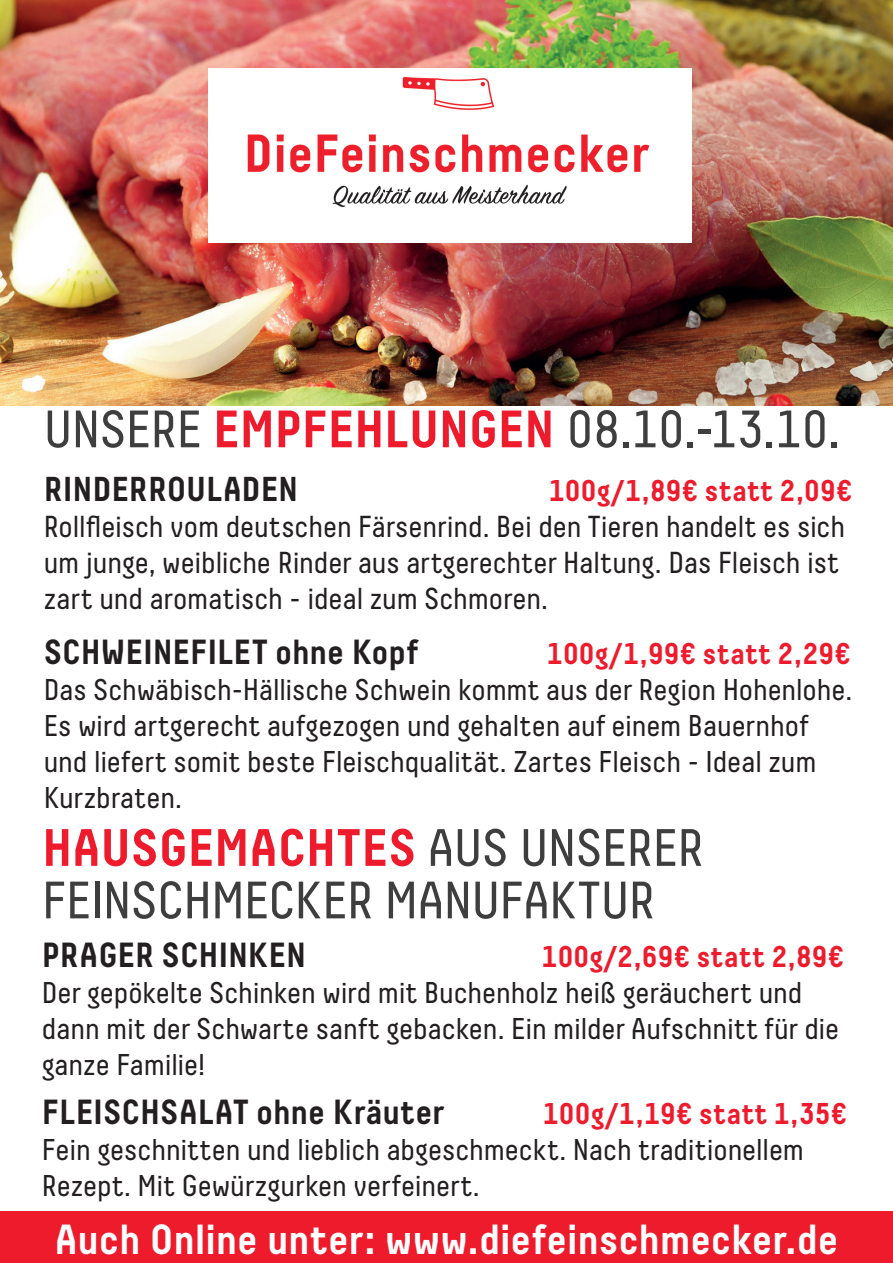
<style>
.page{position:relative;width:893px;height:1263px;background:#fff}
.page>*{position:absolute;margin:0;border:0;box-sizing:border-box;transform-origin:0 0}
.t1{font:52.5px/52.5px "Decima Pro";letter-spacing:-.005em;color:#3e3e3f}
.t2{font:700 42px "Decima Pro";letter-spacing:-.01em;color:#fff}
.t3{font:700 34.8px "Decima Pro";color:#231f20}
.t4{font:700 34.5px "Decima Pro";letter-spacing:-.005em;color:#231f20}
.t5{font:30.3px/36px "Decima Pro";letter-spacing:-.005em;color:#231f20}
.t6{font:30px/36px "Decima Pro";letter-spacing:-.005em;color:#231f20}
.t7{font:700 30px "Decima Pro";letter-spacing:.015em;color:#ee1b2d}
.s1{font-weight:700;color:#ee1b2d}
</style>
<div class="page">
<img style="left:0;top:0;width:893px;height:406px">
<div style="left:0;top:1211px;width:893px;height:52px;background:#ee1b2d"></div>
<img style="left:208px;top:68px;width:483px;height:174px">
<h1 class="t1" style="left:44px;top:403px;width:797px">UNSERE <span class="s1">EMPFEHLUNGEN</span> 08.10.-13.10.</h1>
<p class="t4" style="left:44px;top:469px;width:256px">RINDERROULADEN</p>
<p class="t7" style="left:549px;top:473px;width:305px">100g/1,89€ statt 2,09€</p>
<p class="t5" style="left:44px;top:509px;width:803px">Rollfleisch vom deutschen Färsenrind. Bei den Tieren handelt es sich um junge, weibliche Rinder aus artgerechter Haltung. Das Fleisch ist zart und aromatisch - ideal zum Schmoren.</p>
<p class="t3" style="left:44px;top:631px;width:376px">SCHWEINEFILET ohne Kopf</p>
<p class="t7" style="left:547px;top:635px;width:305px">100g/1,99€ statt 2,29€</p>
<p class="t6" style="left:44px;top:671px;width:810px">Das Schwäbisch-Hällische Schwein kommt aus der Region Hohenlohe.<br>Es wird artgerecht aufgezogen und gehalten auf einem Bauernhof und liefert somit beste Fleischqualität. Zartes Fleisch - Ideal zum Kurzbraten.</p>
<h1 class="t1" style="left:42px;top:821px;width:663px"><span class="s1">HAUSGEMACHTES</span> AUS UNSERER<br>FEINSCHMECKER MANUFAKTUR</h1>
<p class="t3" style="left:42px;top:934px;width:266px">PRAGER SCHINKEN</p>
<p class="t7" style="left:542px;top:939px;width:304px">100g/2,69€ statt 2,89€</p>
<p class="t6" style="left:42px;top:974px;width:799px">Der gepökelte Schinken wird mit Buchenholz heiß geräuchert und dann mit der Schwarte sanft gebacken. Ein milder Aufschnitt für die ganze Familie!</p>
<p class="t3" style="left:42px;top:1091px;width:404px">FLEISCHSALAT ohne Kräuter</p>
<p class="t7" style="left:543px;top:1095px;width:306px">100g/1,19€ statt 1,35€</p>
<p class="t6" style="left:42px;top:1131px;width:763px">Fein geschnitten und lieblich abgeschmeckt. Nach traditionellem<br>Rezept. Mit Gewürzgurken verfeinert.</p>
<h2 class="t2" style="left:54px;top:1214px;width:785px">Auch Online unter: www.diefeinschmecker.de</h2>
</div>
